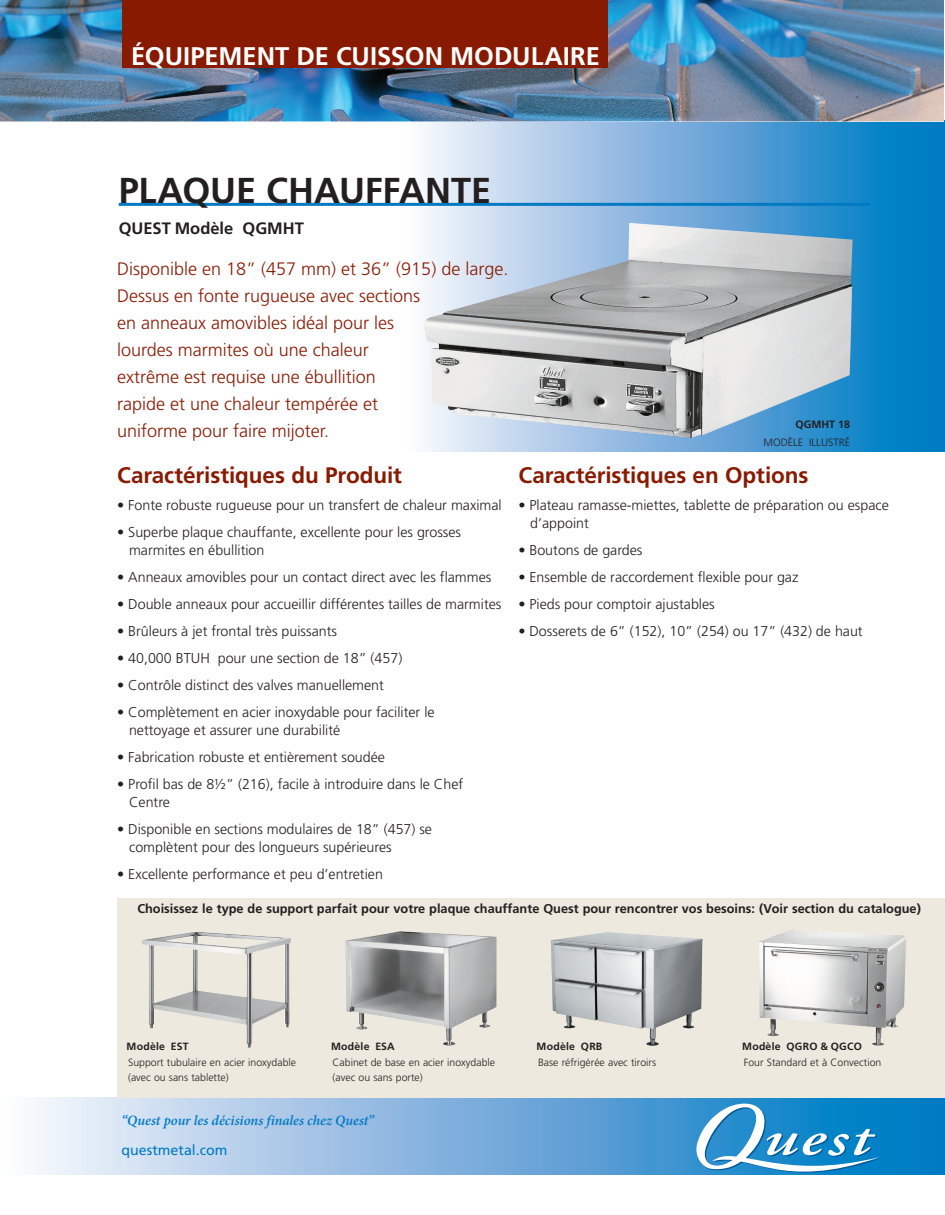
<style>
.page{position:relative;width:945px;height:1215px;background:#fff}
.page>*{position:absolute;margin:0;border:0;box-sizing:border-box;transform-origin:0 0}
.t1{font:700 36px "Frutiger";letter-spacing:-.005em;color:#231f20}
.PAGENAME-1_BOLD_17_2{font:700 25.5px "Frutiger";color:#fff}
.subhead{font:700 22.5px "Frutiger";letter-spacing:-.005em;color:#891a02}
.Intro_Text{font:300 18px/27px "Frutiger";color:#891a02}
.Mode{font:700 16.5px "Frutiger";color:#231f20}
.Body_9_5pt{font:300 14.25px/18px "Frutiger";color:#231f20}
.Body_9_5pt-2{font:italic 600 14.25px "Minion Pro";color:#007ac2}
.Body_9_5pt-3{font:14.25px "Frutiger";color:#007ac2}
.Text_Format{font:700 12.75px "Frutiger";color:#231f20}
.Body_9_5pt-4{font:300 10.65px/18px "Frutiger";color:#231f20;text-align:right}
.Text_Format-2{font:300 10.5px/15px "Frutiger";color:#231f20}
.PAGENAME-1_BOLD_17_2-2{font:700 10.5px "Frutiger";letter-spacing:.02em;color:#231f20}
.s1{font-weight:700}
</style>
<div class="page">
<div style="left:405px;top:120px;width:540px;height:332px;background:linear-gradient(to right,#fef3fb,#0071c0)"></div>
<img style="left:0;top:0;width:943px;height:121px">
<div style="left:0;top:1098px;width:945px;height:76px;background:linear-gradient(to right,#fff3fb,#0070bf)"></div>
<svg style="left:696px;top:1104px;width:186px;height:69px"></svg>
<hr style="left:119px;top:203px;width:751px;height:3px;background:#007ac2">
<img style="left:424px;top:223px;width:429px;height:215px">
<div style="left:122px;top:0;width:486px;height:67px;background:#891a02"></div>
<div style="left:117px;top:898px;width:828px;height:200px;background:#ede9de"></div>
<img style="left:345px;top:931px;width:152px;height:115px">
<img style="left:550px;top:932px;width:153px;height:114px">
<img style="left:142px;top:932px;width:149px;height:116px">
<img style="left:759px;top:930px;width:147px;height:116px">
<p class="PAGENAME-1_BOLD_17_2" style="left:131px;top:41px;width:470px">ÉQUIPEMENT DE CUISSON MODULAIRE</p>
<p class="t1" style="left:119px;top:169px;width:374px">PLAQUE CHAUFFANTE</p>
<p class="Mode" style="left:119px;top:219px;width:187px">QUEST Modèle QGMHT</p>
<p class="Intro_Text" style="left:117px;top:255px;width:393px">Disponible en 18” (457 mm) et 36” (915) de large.<br>Dessus en fonte rugueuse avec sections<br>en anneaux amovibles idéal pour les<br>lourdes marmites où une chaleur<br>extrême est requise une ébullition<br>rapide et une chaleur tempérée et<br>uniforme pour faire mijoter.</p>
<p class="subhead" style="left:117px;top:462px;width:286px">Caractéristiques du Produit</p>
<p class="Body_9_5pt" style="left:117px;top:496px;width:386px">• Fonte robuste rugueuse pour un transfert de chaleur maximal</p>
<p class="Body_9_5pt" style="left:129px;top:523px;width:334px;text-indent:-12px">• Superbe plaque chauffante, excellente pour les grosses marmites en ébullition</p>
<p class="Body_9_5pt" style="left:117px;top:568px;width:376px">• Anneaux amovibles pour un contact direct avec les flammes</p>
<p class="Body_9_5pt" style="left:117px;top:595px;width:386px">• Double anneaux pour accueillir différentes tailles de marmites</p>
<p class="Body_9_5pt" style="left:117px;top:622px;width:221px">• Brûleurs à jet frontal très puissants</p>
<p class="Body_9_5pt" style="left:117px;top:649px;width:287px">• 40,000 BTUH pour une section de 18” (457)</p>
<p class="Body_9_5pt" style="left:117px;top:676px;width:268px">• Contrôle distinct des valves manuellement</p>
<p class="Body_9_5pt" style="left:129px;top:703px;width:307px;text-indent:-12px">• Complètement en acier inoxydable pour faciliter le nettoyage et assurer une durabilité</p>
<p class="Body_9_5pt" style="left:117px;top:748px;width:269px">• Fabrication robuste et entièrement soudée</p>
<p class="Body_9_5pt" style="left:129px;top:775px;width:336px;text-indent:-12px">• Profil bas de 8½” (216), facile à introduire dans le Chef<br>Centre</p>
<p class="Body_9_5pt" style="left:129px;top:820px;width:305px;text-indent:-12px">• Disponible en sections modulaires de 18” (457) se complètent pour des longueurs supérieures</p>
<p class="Body_9_5pt" style="left:117px;top:865px;width:267px">• Excellente performance et peu d’entretien</p>
<p class="Body_9_5pt-4" style="left:764px;top:415px;width:88px"><span class="s1">QGMHT 18<br></span>MODÈLE ILLUSTRÉ</p>
<p class="subhead" style="left:518px;top:462px;width:292px">Caractéristiques en Options</p>
<p class="Body_9_5pt" style="left:530px;top:496px;width:360px;text-indent:-12px">• Plateau ramasse-miettes, tablette de préparation ou espace d’appoint</p>
<p class="Body_9_5pt" style="left:518px;top:541px;width:126px">• Boutons de gardes</p>
<p class="Body_9_5pt" style="left:518px;top:568px;width:282px">• Ensemble de raccordement flexible pour gaz</p>
<p class="Body_9_5pt" style="left:518px;top:595px;width:198px">• Pieds pour comptoir ajustables</p>
<p class="Body_9_5pt" style="left:518px;top:622px;width:346px">• Dosserets de 6” (152), 10” (254) ou 17” (432) de haut</p>
<p class="Text_Format" style="left:137px;top:901px;width:785px">Choisissez le type de support parfait pour votre plaque chauffante Quest pour rencontrer vos besoins: (Voir section du catalogue)</p>
<p class="PAGENAME-1_BOLD_17_2-2" style="left:127px;top:1040px;width:64px">Modèle EST</p>
<p class="PAGENAME-1_BOLD_17_2-2" style="left:331px;top:1040px;width:65px">Modèle ESA</p>
<p class="PAGENAME-1_BOLD_17_2-2" style="left:537px;top:1040px;width:67px">Modèle QRB</p>
<p class="PAGENAME-1_BOLD_17_2-2" style="left:742px;top:1040px;width:121px">Modèle QGRO &amp; QGCO</p>
<p class="Text_Format-2" style="left:744px;top:1054px;width:139px">Four Standard et à Convection</p>
<p class="Text_Format-2" style="left:128px;top:1054px;width:170px">Support tubulaire en acier inoxydable</p>
<p class="Text_Format-2" style="left:538px;top:1054px;width:120px">Base réfrigérée avec tiroirs</p>
<p class="Text_Format-2" style="left:128px;top:1069px;width:102px">(avec ou sans tablette)</p>
<p class="Text_Format-2" style="left:333px;top:1055px;width:164px">Cabinet de base en acier inoxydable (avec ou sans porte)</p>
<p class="Body_9_5pt-2" style="left:122px;top:1111px;width:254px">“Quest pour les décisions finales chez Quest”</p>
<p class="Body_9_5pt-3" style="left:122px;top:1141px;width:108px">questmetal.com</p>
</div>
